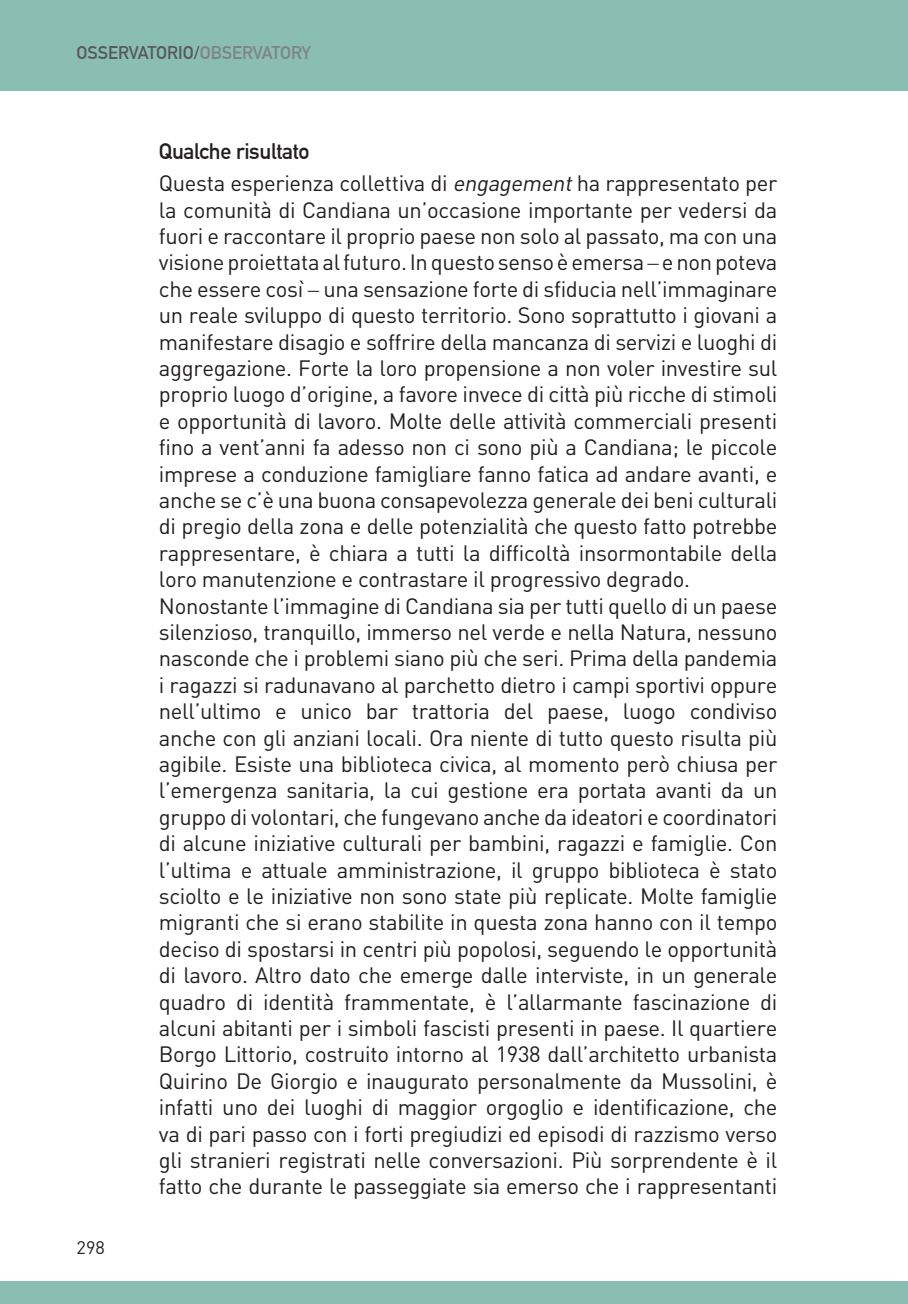
<style>
.page{position:relative;width:908px;height:1304px;background:#fff}
.page>*{position:absolute;margin:0;border:0;box-sizing:border-box;transform-origin:0 0}
.t1{font:22px/26.4px "DIN";letter-spacing:-.015em;color:#231f20;text-align:justify}
.t2{font:700 22px "DIN Alternate";letter-spacing:-.015em;color:#231f20}
.t3{font:700 18px "DIN Alternate";color:#57585a}
.t4{font:18px "DIN";color:#231f20}
.s1{color:#808285}
.s2{font-style:italic}
</style>
<div class="page">
<div style="left:0;top:0;width:907px;height:90px;background:#8abeb2"></div>
<div style="left:0;top:1281px;width:907px;height:23px;background:#8abeb2"></div>
<p class="t3" style="left:77px;top:39px;width:235px">OSSERVATORIO/<span class="s1">OBSERVATORY</span></p>
<p class="t4" style="left:77px;top:1237px;width:30px">298</p>
<p class="t2" style="left:159px;top:134px;width:152px">Qualche risultato</p>
<p class="t1" style="left:159px;top:170px;width:620px">Questa esperienza collettiva di <span class="s2">engagement</span>ha rappresentato per la comunità di Candiana un’occasione importante per vedersi da fuori e raccontare il proprio paese non solo al passato, ma con una visione proiettata al futuro. In questo senso è emersa − e non poteva che essere così − una sensazione forte di sfiducia nell’immaginare un reale sviluppo di questo territorio. Sono soprattutto i giovani a manifestare disagio e soffrire della mancanza di servizi e luoghi di aggregazione. Forte la loro propensione a non voler investire sul proprio luogo d’origine, a favore invece di città più ricche di stimoli e opportunità di lavoro. Molte delle attività commerciali presenti fino a vent’anni fa adesso non ci sono più a Candiana; le piccole imprese a conduzione famigliare fanno fatica ad andare avanti, e anche se c’è una buona consapevolezza generale dei beni culturali di pregio della zona e delle potenzialità che questo fatto potrebbe rappresentare, è chiara a tutti la difficoltà insormontabile della loro manutenzione e contrastare il progressivo degrado.</p>
<p class="t1" style="left:159px;top:592px;width:620px">Nonostante l’immagine di Candiana sia per tutti quello di un paese silenzioso, tranquillo, immerso nel verde e nella Natura, nessuno nasconde che i problemi siano più che seri. Prima della pandemia i ragazzi si radunavano al parchetto dietro i campi sportivi oppure nell’ultimo e unico bar trattoria del paese, luogo condiviso anche con gli anziani locali. Ora niente di tutto questo risulta più agibile. Esiste una biblioteca civica, al momento però chiusa per l’emergenza sanitaria, la cui gestione era portata avanti da un gruppo di volontari, che fungevano anche da ideatori e coordinatori di alcune iniziative culturali per bambini, ragazzi e famiglie. Con l’ultima e attuale amministrazione, il gruppo biblioteca è stato sciolto e le iniziative non sono state più replicate. Molte famiglie migranti che si erano stabilite in questa zona hanno con il tempo deciso di spostarsi in centri più popolosi, seguendo le opportunità di lavoro. Altro dato che emerge dalle interviste, in un generale quadro di identità frammentate, è l’allarmante fascinazione di alcuni abitanti per i simboli fascisti presenti in paese. Il quartiere Borgo Littorio, costruito intorno al 1938 dall’architetto urbanista Quirino De Giorgio e inaugurato personalmente da Mussolini, è infatti uno dei luoghi di maggior orgoglio e identificazione, che va di pari passo con i forti pregiudizi ed episodi di razzismo verso gli stranieri registrati nelle conversazioni. Più sorprendente è il fatto che durante le passeggiate sia emerso che i rappresentanti</p>
</div>
